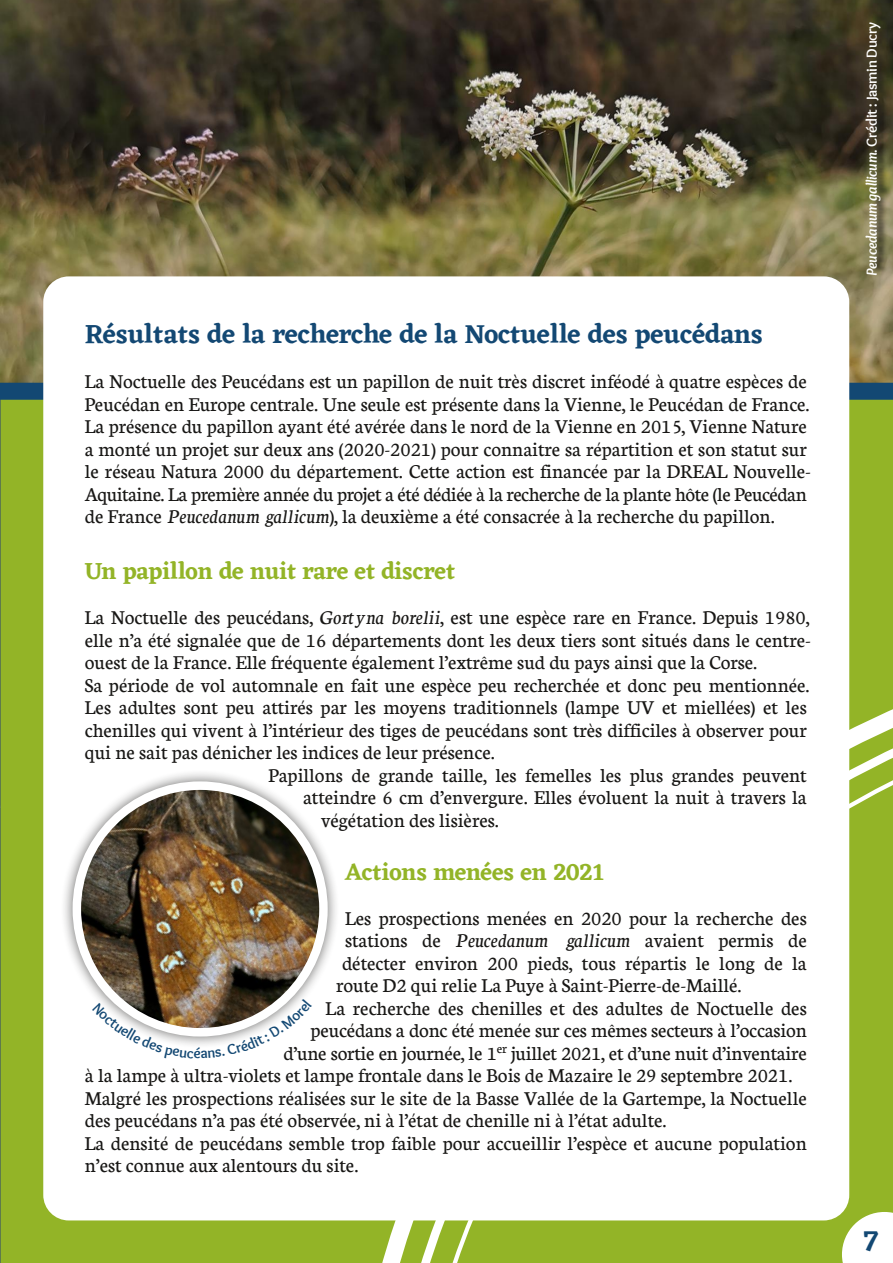
<style>
.page{position:relative;width:893px;height:1263px;background:#93b427}
.page>*{position:absolute;margin:0;border:0;box-sizing:border-box;transform-origin:0 0}
.t1{font:600 30px "Eczar";color:#134873}
.t2{font:600 27px "Eczar";letter-spacing:-.005em;color:#134873}
.t3{font:600 24px "Eczar";letter-spacing:-.005em;color:#93b427}
.t4{font:21px/22.5px "Neuton";color:#181715}
.t5{font:700 15px "Overlock";letter-spacing:-.025em;color:#fff}
.s1{font-style:italic}
</style>
<div class="page">
<svg style="left:267px;top:605px;width:626px;height:658px"></svg>
<hr style="left:0;top:0;width:1px;height:1263px;background:#415c60">
<img style="left:0;top:0;width:893px;height:383px">
<div style="left:0;top:383px;width:893px;height:17px;background:#134873"></div>
<div style="left:43px;top:276px;width:806px;height:944px;background:#fff;border-radius:26px"></div>
<svg style="left:851px;top:11px;width:40px;height:369px;background:#6a6241"></svg>
<div style="left:60px;top:769px;width:280px;height:280px;background:#181715;opacity:.6"></div>
<img style="left:77px;top:786px;width:246px;height:246px;border-radius:50%">
<div style="left:73px;top:781px;width:255px;height:255px;border:9px solid #fff;border-radius:50%"></div>
<svg style="left:842px;top:1212px;width:51px;height:51px;background:#eef3de"></svg>
<svg style="left:92px;top:998px;width:220px;height:51px"></svg>
<p class="t2" style="left:85px;top:318px;width:680px">Résultats de la recherche de la Noctuelle des peucédans</p>
<p class="t4" style="left:85px;top:369px;width:728px">La Noctuelle des Peucédans est un papillon de nuit très discret inféodé à quatre espèces de Peucédan en Europe centrale. Une seule est présente dans la Vienne, le Peucédan de France.<br>La présence du papillon ayant été avérée dans le nord de la Vienne en 2015, Vienne Nature a monté un projet sur deux ans (2020-2021) pour connaitre sa répartition et son statut sur le réseau Natura 2000 du département. Cette action est financée par la DREAL Nouvelle-Aquitaine. La première année du projet a été dédiée à la recherche de la plante hôte (le Peucédan de France <span class="s1">Peucedanum gallicum</span>), la deuxième a été consacrée à la recherche du papillon.</p>
<p class="t3" style="left:85px;top:557px;width:372px">Un papillon de nuit rare et discret</p>
<p class="t4" style="left:85px;top:605px;width:726px">La Noctuelle des peucédans, <span class="s1">Gortyna borelii</span>, est une espèce rare en France. Depuis 1980,</p>
<p class="t4" style="left:85px;top:628px;width:728px">elle n’a été signalée que de 16 départements dont les deux tiers sont situés dans le centre-</p>
<p class="t4" style="left:85px;top:650px;width:674px">ouest de la France. Elle fréquente également l’extrême sud du pays ainsi que la Corse.</p>
<p class="t4" style="left:85px;top:673px;width:726px">Sa période de vol automnale en fait une espèce peu recherchée et donc peu mentionnée.</p>
<p class="t4" style="left:85px;top:695px;width:723px">Les adultes sont peu attirés par les moyens traditionnels (lampe UV et miellées) et les</p>
<p class="t4" style="left:85px;top:718px;width:723px">chenilles qui vivent à l’intérieur des tiges de peucédans sont très difficiles à observer pour</p>
<p class="t4" style="left:85px;top:740px;width:412px">qui ne sait pas dénicher les indices de leur présence.</p>
<p class="t4" style="left:269px;top:763px;width:540px">Papillons de grande taille, les femelles les plus grandes peuvent</p>
<p class="t4" style="left:303px;top:785px;width:505px">atteindre 6 cm d’envergure. Elles évoluent la nuit à travers la</p>
<p class="t4" style="left:321px;top:808px;width:179px">végétation des lisières.</p>
<p class="t3" style="left:345px;top:857px;width:260px">Actions menées en 2021</p>
<p class="t4" style="left:345px;top:905px;width:463px">Les prospections menées en 2020 pour la recherche des</p>
<p class="t4" style="left:345px;top:928px;width:463px">stations de <span class="s1">Peucedanum gallicum</span> avaient permis de</p>
<p class="t4" style="left:342px;top:950px;width:466px">détecter environ 200 pieds, tous répartis le long de la</p>
<p class="t4" style="left:336px;top:973px;width:407px">route D2 qui relie La Puye à Saint-Pierre-de-Maillé.</p>
<p class="t4" style="left:326px;top:995px;width:483px">La recherche des chenilles et des adultes de Noctuelle des</p>
<p class="t4" style="left:311px;top:1018px;width:498px">peucédans a donc été menée sur ces mêmes secteurs à l’occasion</p>
<p class="t4" style="left:284px;top:1040px;width:525px">d’une sortie en journée, le 1<sup>er</sup> juillet 2021, et d’une nuit d’inventaire</p>
<p class="t4" style="left:85px;top:1063px;width:709px">à la lampe à ultra-violets et lampe frontale dans le Bois de Mazaire le 29 septembre 2021.</p>
<p class="t4" style="left:85px;top:1085px;width:723px">Malgré les prospections réalisées sur le site de la Basse Vallée de la Gartempe, la Noctuelle</p>
<p class="t4" style="left:85px;top:1108px;width:583px">des peucédans n’a pas été observée, ni à l’état de chenille ni à l’état adulte.</p>
<p class="t4" style="left:85px;top:1130px;width:723px">La densité de peucédans semble trop faible pour accueillir l’espèce et aucune population</p>
<p class="t4" style="left:85px;top:1153px;width:275px">n’est connue aux alentours du site.</p>
<p class="t5" style="left:862px;top:276px;width:255px;rotate:-90deg"><span class="s1">Peucedanum gallicum</span>. Crédit : Jasmin Ducry</p>
<h1 class="t1" style="left:863px;top:1223px;width:16px">7</h1>
</div>
